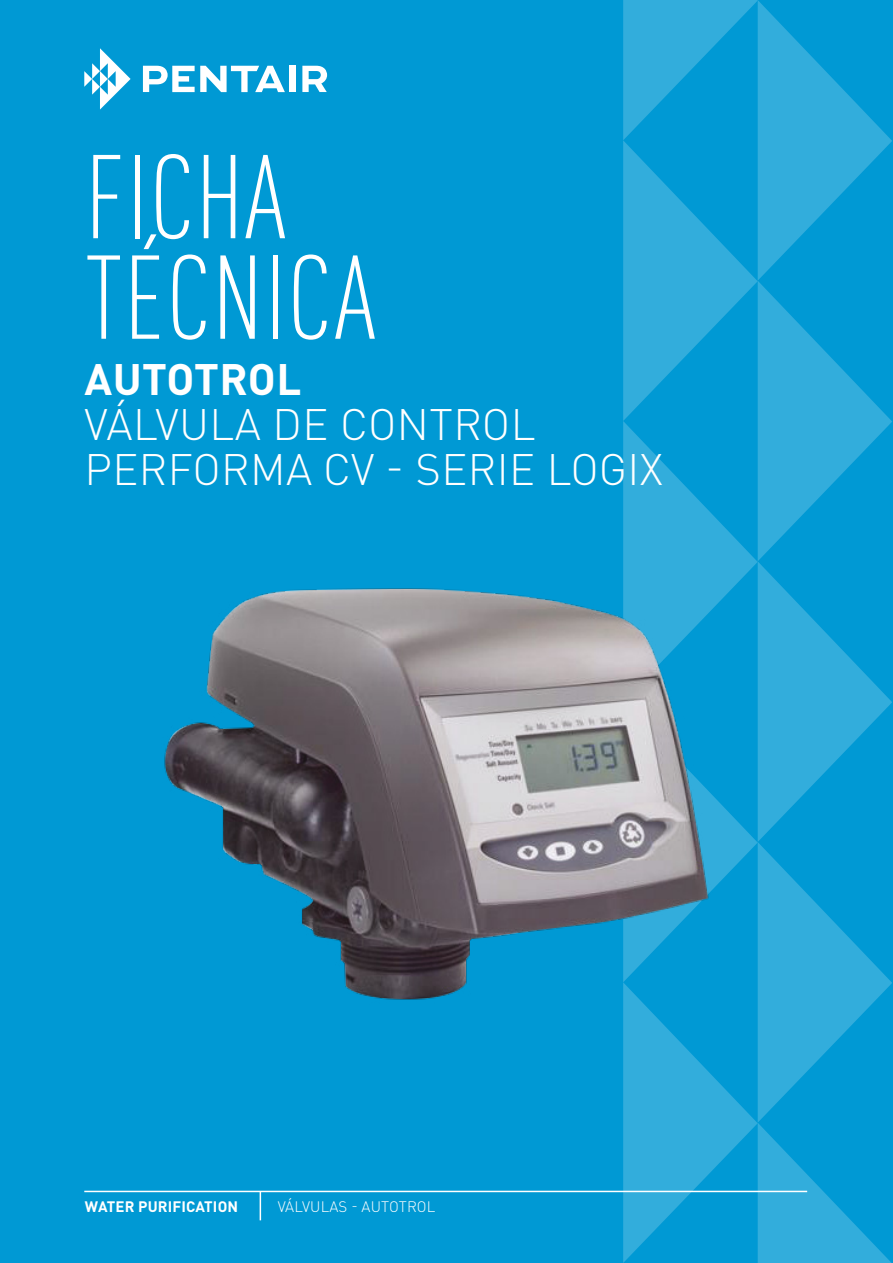
<style>
.page{position:relative;width:893px;height:1263px;background:#0099d4}
.page>*{position:absolute;margin:0;border:0;box-sizing:border-box;transform-origin:0 0}
.t1{font:300 condensed 117px/100.5px "DIN Pro";letter-spacing:.01em;color:#fff}
.t2{font:300 43.5px/45px "DIN Pro";letter-spacing:.01em;color:#fff}
.t3{font:700 43.5px "DIN Pro";letter-spacing:.01em;color:#fff}
.t4{font:700 15px "DIN Pro";letter-spacing:.01em;color:#fff}
.t5{font:300 15px "DIN Pro";letter-spacing:.01em;color:#fff}
</style>
<div class="page">
<svg style="left:84px;top:48px;width:47px;height:62px"></svg>
<svg style="left:143px;top:66px;width:142px;height:26px"></svg>
<div style="left:289px;top:66px;width:6px;height:26px;background:#fff"></div>
<svg style="left:302px;top:66px;width:25px;height:26px"></svg>
<svg style="left:623px;top:0;width:269px;height:1263px"></svg>
<hr style="left:84px;top:1191px;width:723px;height:1px;background:#fff">
<svg style="left:260px;top:1192px;width:1px;height:28px"></svg>
<img style="left:164px;top:534px;width:608px;height:481px">
<h1 class="t1" style="left:85px;top:140px;width:292px">FICHA<br>TÉCNICA</h1>
<p class="t3" style="left:85px;top:343px;width:218px">AUTOTROL</p>
<p class="t2" style="left:85px;top:398px;width:580px">VÁLVULA DE CONTROL<br>PERFORMA CV - SERIE LOGIX</p>
<p class="t4" style="left:85px;top:1194px;width:155px">WATER PURIFICATION</p>
<p class="t5" style="left:278px;top:1195px;width:159px">VÁLVULAS - AUTOTROL</p>
</div>
